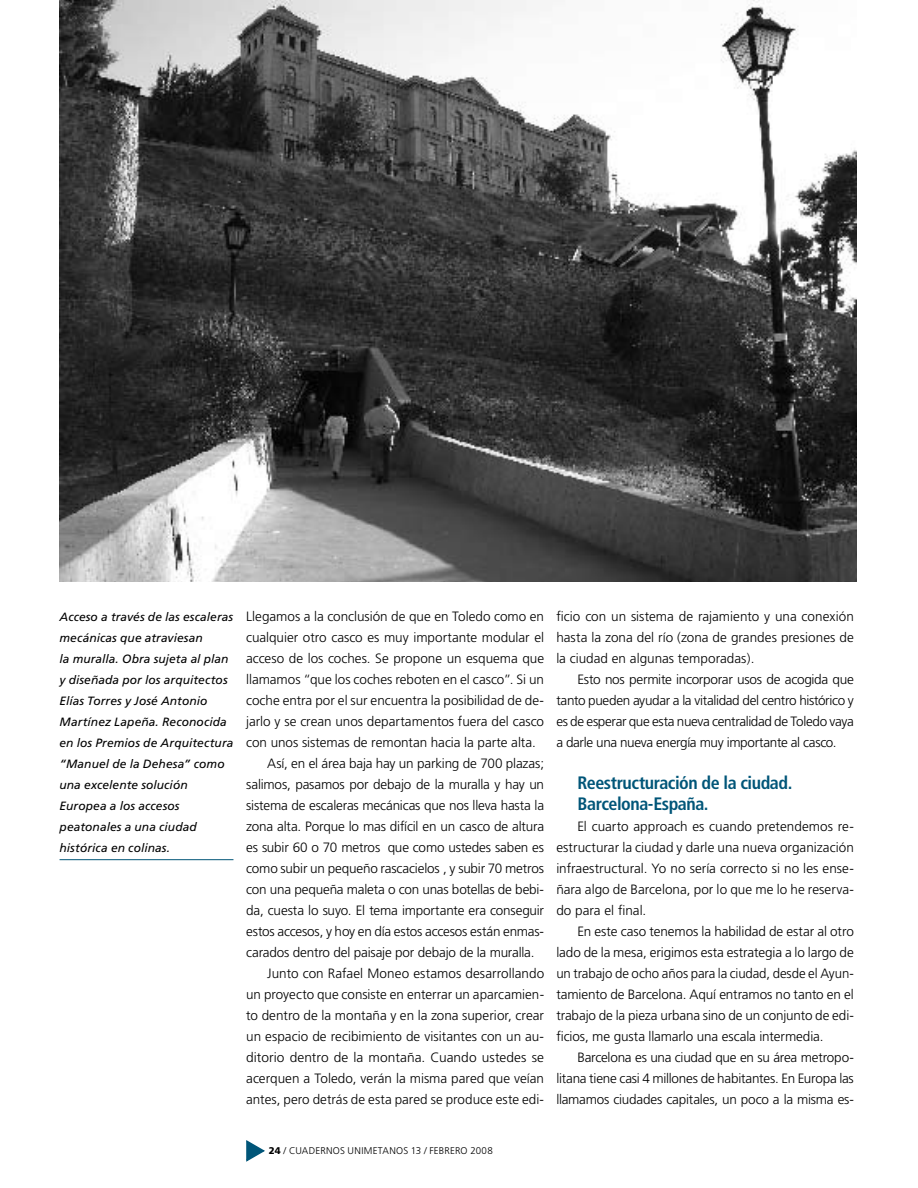
<style>
.page{position:relative;width:918px;height:1188px;background:#fff}
.page>*{position:absolute;margin:0;border:0;box-sizing:border-box;transform-origin:0 0}
.t1{font:700 condensed 18px/21px "Frutiger";letter-spacing:-.025em;color:#005578}
.t2{font:300 13.5px/21px "Frutiger";letter-spacing:-.005em;color:#000;text-align:justify}
.t3{font:italic 12px/21px "Frutiger";letter-spacing:.005em;color:#000}
.t4{font:300 9.75px "Frutiger";letter-spacing:.025em;color:#000}
.s1{font-weight:900}
</style>
<div class="page">
<svg style="left:246px;top:1140px;width:19px;height:22px"></svg>
<img style="left:60px;top:0;width:796px;height:582px">
<hr style="left:60px;top:859px;width:173px;height:1px;background:#005578">
<p class="t3" style="left:60px;top:606px;width:175px">Acceso a través de las escaleras mecánicas que atraviesan<br>la muralla. Obra sujeta al plan y diseñada por los arquitectos<br>Elías Torres y José Antonio<br>Martínez Lapeña. Reconocida en los Premios de Arquitectura “Manuel de la Dehesa” como una excelente solución<br>Europea a los accesos peatonales a una ciudad histórica en colinas.</p>
<p class="t2" style="left:246px;top:606px;width:299px">Llegamos a la conclusión de que en Toledo como en</p>
<p class="t2" style="left:246px;top:627px;width:299px">cualquier otro casco es muy importante modular el</p>
<p class="t2" style="left:246px;top:648px;width:299px">acceso de los coches. Se propone un esquema que</p>
<p class="t2" style="left:246px;top:669px;width:299px">llamamos “que los coches reboten en el casco”. Si un</p>
<p class="t2" style="left:246px;top:690px;width:299px">coche entra por el sur encuentra la posibilidad de de-</p>
<p class="t2" style="left:246px;top:711px;width:299px">jarlo y se crean unos departamentos fuera del casco</p>
<p class="t2" style="left:246px;top:732px;width:291px">con unos sistemas de remontan hacia la parte alta.</p>
<p class="t2" style="left:267px;top:753px;width:278px">Así, en el área baja hay un parking de 700 plazas;</p>
<p class="t2" style="left:246px;top:774px;width:299px">salimos, pasamos por debajo de la muralla y hay un</p>
<p class="t2" style="left:246px;top:795px;width:299px">sistema de escaleras mecánicas que nos lleva hasta la</p>
<p class="t2" style="left:246px;top:816px;width:299px">zona alta. Porque lo mas difícil en un casco de altura</p>
<p class="t2" style="left:246px;top:837px;width:299px">es subir 60 o 70 metros ─que como ustedes saben es</p>
<p class="t2" style="left:246px;top:858px;width:299px">como subir un pequeño rascacielos─, y subir 70 metros</p>
<p class="t2" style="left:246px;top:879px;width:299px">con una pequeña maleta o con unas botellas de bebi-</p>
<p class="t2" style="left:246px;top:900px;width:299px">da, cuesta lo suyo. El tema importante era conseguir</p>
<p class="t2" style="left:246px;top:921px;width:299px">estos accesos, y hoy en día estos accesos están enmas-</p>
<p class="t2" style="left:246px;top:942px;width:290px">carados dentro del paisaje por debajo de la muralla.</p>
<p class="t2" style="left:267px;top:963px;width:278px">Junto con Rafael Moneo estamos desarrollando</p>
<p class="t2" style="left:246px;top:984px;width:299px">un proyecto que consiste en enterrar un aparcamien-</p>
<p class="t2" style="left:246px;top:1005px;width:299px">to dentro de la montaña y en la zona superior, crear</p>
<p class="t2" style="left:246px;top:1026px;width:299px">un espacio de recibimiento de visitantes con un au-</p>
<p class="t2" style="left:246px;top:1047px;width:299px">ditorio dentro de la montaña. Cuando ustedes se</p>
<p class="t2" style="left:246px;top:1068px;width:299px">acerquen a Toledo, verán la misma pared que veían</p>
<p class="t2" style="left:246px;top:1089px;width:299px">antes, pero detrás de esta pared se produce este edi-</p>
<p class="t2" style="left:556px;top:606px;width:299px">ficio con un sistema de rajamiento y una conexión hasta la zona del río (zona de grandes presiones de la ciudad en algunas temporadas).</p>
<p class="t2" style="left:556px;top:669px;width:299px;text-indent:21px">Esto nos permite incorporar usos de acogida que tanto pueden ayudar a la vitalidad del centro histórico y es de esperar que esta nueva centralidad de Toledo vaya a darle una nueva energía muy importante al casco.</p>
<h1 class="t1" style="left:578px;top:772px;width:216px">Reestructuración de la ciudad.<br>Barcelona-España.</h1>
<p class="t2" style="left:556px;top:816px;width:299px;text-indent:21px">El cuarto approach es cuando pretendemos re&shy;estructurar la ciudad y darle una nueva organización infraestructural. Yo no sería correcto si no les ense&shy;ñara algo de Barcelona, por lo que me lo he reserva&shy;do para el final.</p>
<p class="t2" style="left:556px;top:921px;width:299px;text-indent:21px">En este caso tenemos la habilidad de estar al otro lado de la mesa, erigimos esta estrategia a lo largo de un trabajo de ocho años para la ciudad, desde el Ayun&shy;tamiento de Barcelona. Aquí entramos no tanto en el trabajo de la pieza urbana sino de un conjunto de edi&shy;ficios, me gusta llamarlo una escala intermedia.</p>
<p class="t2" style="left:556px;top:1047px;width:299px;text-indent:21px">Barcelona es una ciudad que en su área metropo&shy;litana tiene casi 4 millones de habitantes. En Europa las llamamos ciudades capitales, un poco a la misma es-</p>
<p class="t4" style="left:269px;top:1146px;width:183px"><span class="s1">24</span> / cuadernos unimetanos 13 / FEBRERO</p>
<p class="t4" style="left:470px;top:1146px;width:24px">2008</p>
</div>
